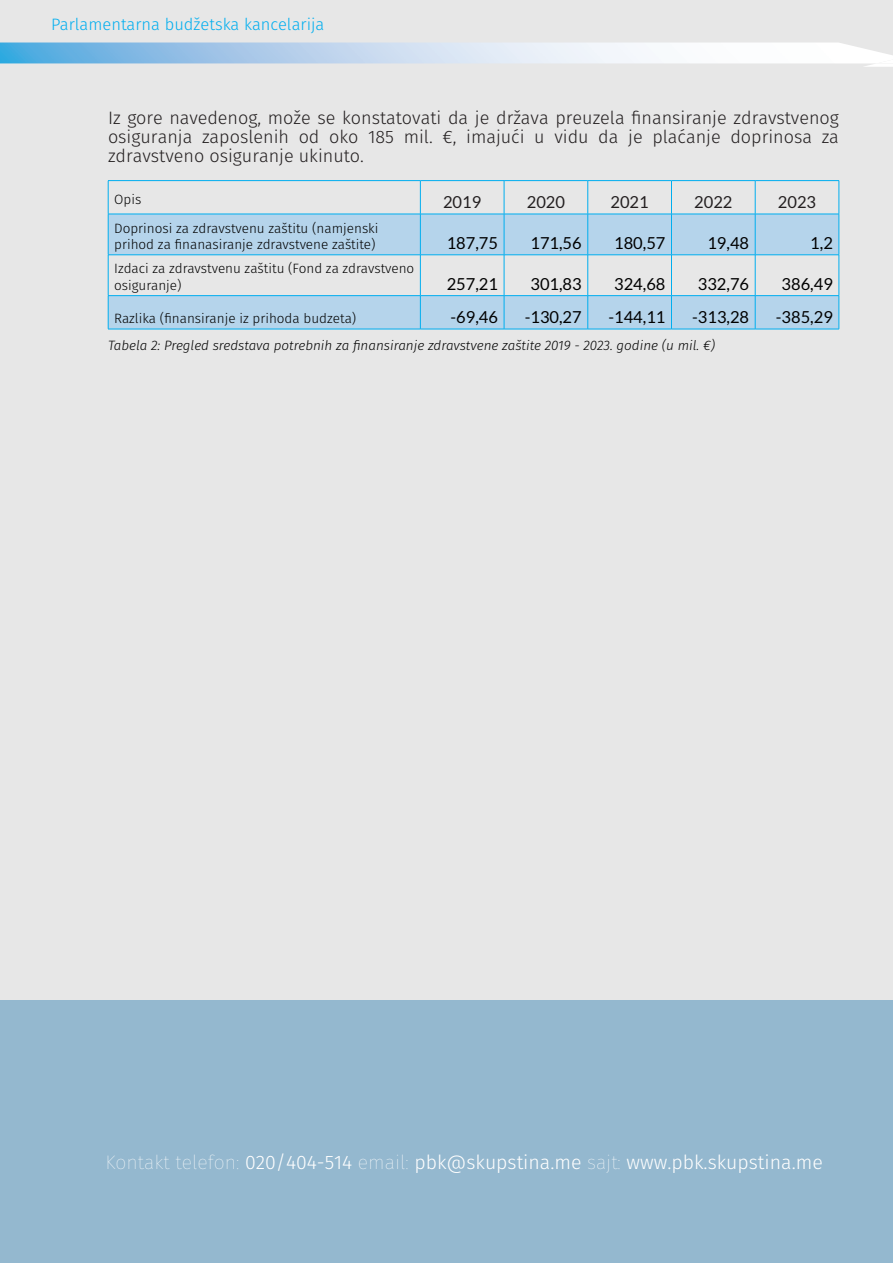
<style>
.page{position:relative;width:893px;height:1263px;background:#e7e7e7}
.page>*{position:absolute;margin:0;border:0;box-sizing:border-box;transform-origin:0 0}
.t1{font:300 19.5px "Fira Sans";color:#fff}
.t2{font:300 18px/19.4px "Fira Sans";color:#231f20;text-align:justify}
.t3{font:16.5px "Lato";color:#000}
.t4{font:300 16.5px "Fira Sans";color:#00aeef}
.t5{font:16.5px "Lato";color:#231f20}
.t6{font:300 13.5px/16.2px "Fira Sans";color:#000}
.t7{font:italic 300 13.5px "Fira Sans";color:#000}
.s1{font-weight:100}
</style>
<div class="page">
<img style="left:0;top:42px;width:893px;height:21px">
<img style="left:862px;top:63px;width:31px;height:4px">
<img style="left:876px;top:60px;width:17px;height:3px">
<div style="left:0;top:1000px;width:893px;height:263px;background:#94b8cf"></div>
<svg style="left:109px;top:215px;width:730px;height:114px;fill:#b5d4eb"></svg>
<hr style="left:108px;top:214px;width:1px;height:41px;background:#00aeef">
<hr style="left:420px;top:214px;width:1px;height:41px;background:#00aeef">
<hr style="left:504px;top:214px;width:1px;height:41px;background:#00aeef">
<hr style="left:587px;top:214px;width:1px;height:41px;background:#00aeef">
<hr style="left:671px;top:214px;width:1px;height:41px;background:#00aeef">
<hr style="left:755px;top:214px;width:1px;height:41px;background:#00aeef">
<hr style="left:839px;top:214px;width:1px;height:41px;background:#00aeef">
<hr style="left:108px;top:296px;width:1px;height:33px;background:#00aeef">
<hr style="left:108px;top:329px;width:312px;height:1px;background:#00aeef">
<hr style="left:420px;top:296px;width:1px;height:33px;background:#00aeef">
<hr style="left:420px;top:329px;width:84px;height:1px;background:#00aeef">
<hr style="left:504px;top:296px;width:1px;height:33px;background:#00aeef">
<hr style="left:504px;top:329px;width:84px;height:1px;background:#00aeef">
<hr style="left:587px;top:296px;width:1px;height:33px;background:#00aeef">
<hr style="left:588px;top:329px;width:83px;height:1px;background:#00aeef">
<hr style="left:671px;top:296px;width:1px;height:33px;background:#00aeef">
<hr style="left:671px;top:329px;width:84px;height:1px;background:#00aeef">
<hr style="left:755px;top:296px;width:1px;height:33px;background:#00aeef">
<hr style="left:839px;top:296px;width:1px;height:33px;background:#00aeef">
<hr style="left:755px;top:329px;width:84px;height:1px;background:#00aeef">
<hr style="left:108px;top:180px;width:312px;height:1px;background:#00aeef">
<hr style="left:108px;top:181px;width:1px;height:33px;background:#00aeef">
<hr style="left:108px;top:214px;width:312px;height:1px;background:#00aeef">
<hr style="left:420px;top:180px;width:84px;height:1px;background:#00aeef">
<hr style="left:420px;top:181px;width:1px;height:33px;background:#00aeef">
<hr style="left:420px;top:214px;width:84px;height:1px;background:#00aeef">
<hr style="left:504px;top:180px;width:84px;height:1px;background:#00aeef">
<hr style="left:504px;top:181px;width:1px;height:33px;background:#00aeef">
<hr style="left:504px;top:214px;width:84px;height:1px;background:#00aeef">
<hr style="left:588px;top:180px;width:83px;height:1px;background:#00aeef">
<hr style="left:587px;top:181px;width:1px;height:33px;background:#00aeef">
<hr style="left:588px;top:214px;width:83px;height:1px;background:#00aeef">
<hr style="left:671px;top:180px;width:84px;height:1px;background:#00aeef">
<hr style="left:671px;top:181px;width:1px;height:33px;background:#00aeef">
<hr style="left:671px;top:214px;width:84px;height:1px;background:#00aeef">
<hr style="left:755px;top:180px;width:84px;height:1px;background:#00aeef">
<hr style="left:755px;top:181px;width:1px;height:33px;background:#00aeef">
<hr style="left:839px;top:181px;width:1px;height:33px;background:#00aeef">
<hr style="left:755px;top:214px;width:84px;height:1px;background:#00aeef">
<hr style="left:108px;top:255px;width:312px;height:1px;background:#00aeef">
<hr style="left:108px;top:255px;width:1px;height:40px;background:#00aeef">
<hr style="left:108px;top:295px;width:312px;height:1px;background:#00aeef">
<hr style="left:420px;top:255px;width:84px;height:1px;background:#00aeef">
<hr style="left:420px;top:255px;width:1px;height:40px;background:#00aeef">
<hr style="left:420px;top:295px;width:84px;height:1px;background:#00aeef">
<hr style="left:504px;top:255px;width:84px;height:1px;background:#00aeef">
<hr style="left:504px;top:255px;width:1px;height:40px;background:#00aeef">
<hr style="left:504px;top:295px;width:84px;height:1px;background:#00aeef">
<hr style="left:588px;top:255px;width:83px;height:1px;background:#00aeef">
<hr style="left:587px;top:255px;width:1px;height:40px;background:#00aeef">
<hr style="left:588px;top:295px;width:83px;height:1px;background:#00aeef">
<hr style="left:671px;top:255px;width:84px;height:1px;background:#00aeef">
<hr style="left:671px;top:255px;width:1px;height:40px;background:#00aeef">
<hr style="left:671px;top:295px;width:84px;height:1px;background:#00aeef">
<hr style="left:755px;top:255px;width:84px;height:1px;background:#00aeef">
<hr style="left:755px;top:255px;width:1px;height:40px;background:#00aeef">
<hr style="left:839px;top:255px;width:1px;height:40px;background:#00aeef">
<hr style="left:755px;top:295px;width:84px;height:1px;background:#00aeef">
<p class="t4" style="left:51px;top:13px;width:275px">Parlamentarna budžetska kancelarija</p>
<p class="t2" style="left:108px;top:108px;width:732px">Iz gore navedenog, može se konstatovati da je država preuzela finansiranje zdravstvenog osiguranja zaposlenih od oko 185 mil. €, imajući u vidu da je plaćanje doprinosa za zdravstveno osiguranje ukinuto.</p>
<p class="t6" style="left:114px;top:191px;width:29px">Opis</p>
<p class="t5" style="left:443px;top:193px;width:40px">2019</p>
<p class="t5" style="left:527px;top:193px;width:40px">2020</p>
<p class="t5" style="left:610px;top:193px;width:40px">2021</p>
<p class="t5" style="left:694px;top:193px;width:40px">2022</p>
<p class="t5" style="left:778px;top:193px;width:40px">2023</p>
<p class="t6" style="left:114px;top:220px;width:266px">Doprinosi za zdravstvenu zaštitu (namjenski prihod za finanasiranje zdravstvene zaštite)</p>
<p class="t3" style="left:447px;top:234px;width:53px">187,75</p>
<p class="t3" style="left:530px;top:234px;width:53px">171,56</p>
<p class="t3" style="left:614px;top:234px;width:53px">180,57</p>
<p class="t3" style="left:707px;top:234px;width:43px">19,48</p>
<p class="t3" style="left:810px;top:234px;width:24px">1,2</p>
<p class="t6" style="left:114px;top:261px;width:302px">Izdaci za zdravstvenu zaštitu (Fond za zdravstveno osiguranje)</p>
<p class="t3" style="left:447px;top:274px;width:53px">257,21</p>
<p class="t3" style="left:530px;top:274px;width:53px">301,83</p>
<p class="t3" style="left:614px;top:274px;width:53px">324,68</p>
<p class="t3" style="left:698px;top:274px;width:53px">332,76</p>
<p class="t3" style="left:781px;top:274px;width:53px">386,49</p>
<p class="t6" style="left:114px;top:310px;width:244px">Razlika (finansiranje iz prihoda budzeta)</p>
<p class="t3" style="left:451px;top:308px;width:49px">-69,46</p>
<p class="t3" style="left:525px;top:308px;width:59px">-130,27</p>
<p class="t3" style="left:608px;top:308px;width:59px">-144,11</p>
<p class="t3" style="left:692px;top:308px;width:59px">-313,28</p>
<p class="t3" style="left:776px;top:308px;width:59px">-385,29</p>
<p class="t7" style="left:108px;top:336px;width:609px">Tabela 2: Pregled sredstava potrebnih za finansiranje zdravstvene zaštite 2019 - 2023. godine (u mil. €)</p>
<h1 class="t1" style="left:106px;top:1148px;width:719px"><span class="s1">Kontakt telefon:</span> 020/404-514 <span class="s1">email:</span> pbk@skupstina.me <span class="s1">sajt:</span> www.pbk.skupstina.me</h1>
</div>
